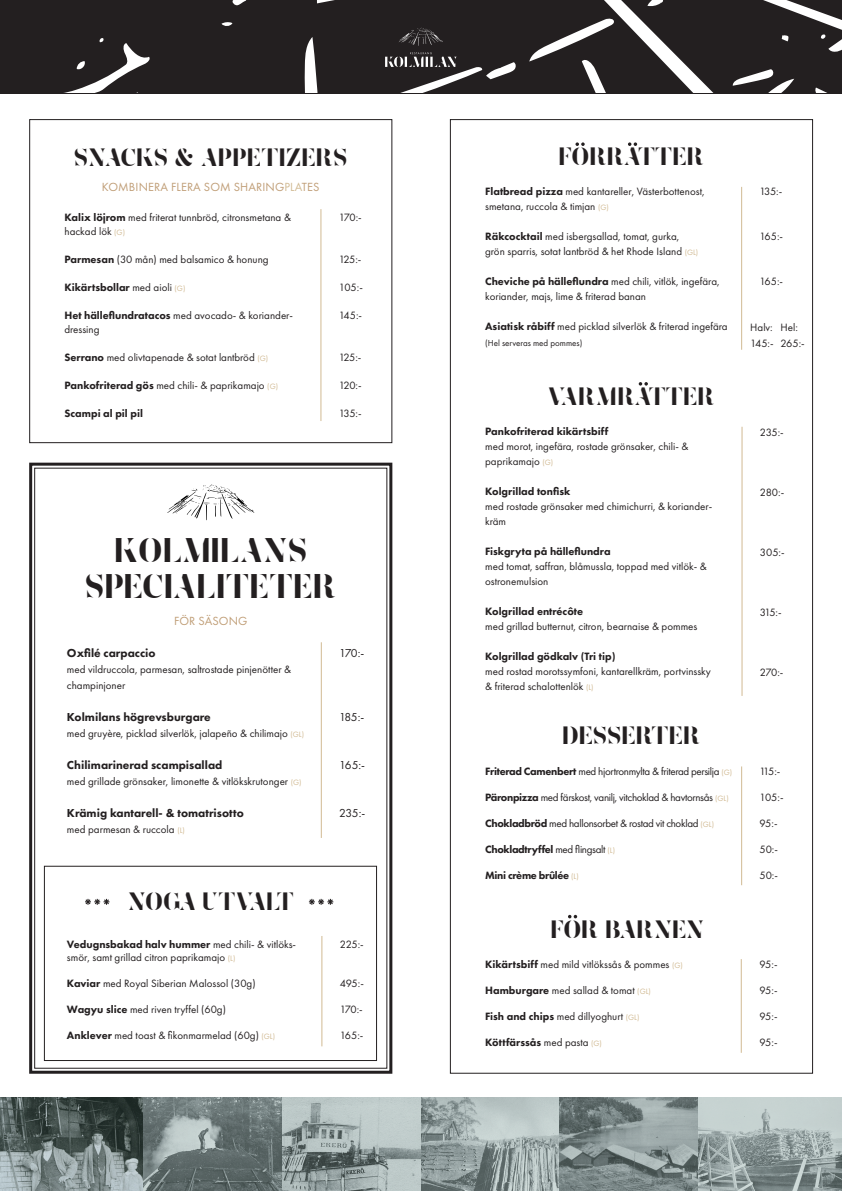
<style>
.page{position:relative;width:842px;height:1191px;background:#fff}
.page>*{position:absolute;margin:0;border:0;box-sizing:border-box;transform-origin:0 0}
.t1{font:30px "Zefani Stencil";color:#231f20}
.t2{font:22px "Zefani Stencil";color:#231f20}
.t3{font:12.2px "Futura PT";letter-spacing:.01em;color:#c09e77}
.t4{font:800 12px "Futura PT";color:#231f20}
.t5{font:12px "Futura PT";letter-spacing:-.045em;color:#231f20}
.t6{font:11px/15px "Futura PT";color:#231f20}
.t7{font:800 11px "Futura PT";color:#231f20}
.t8{font:11px "Futura PT";letter-spacing:-.03em;color:#231f20}
.t9{font:800 11px "Futura PT";letter-spacing:-.03em;color:#231f20}
.t10{font:9px "Futura PT";color:#231f20}
.s1{color:#d1ba93}
.s2{font-weight:800}
.s3{font-size:8px;color:#d1ba93}
.s4{font-weight:400}
.s5{font-weight:400;font-size:8px;color:#d1ba93}
</style>
<div class="page">
<svg style="left:29px;top:462px;width:364px;height:612px"></svg>
<div style="left:44px;top:865px;width:333px;height:196px;border:1px solid #231f20"></div>
<svg style="left:0;top:1097px;width:842px;height:94px;background:#889594"></svg>
<svg style="left:0;top:0;width:842px;height:93px;background:#343031"></svg>
<div style="left:29px;top:119px;width:363px;height:324px;border:1px solid #231f20"></div>
<hr style="left:321px;top:209px;width:1px;height:212px;background:#d1ba93">
<hr style="left:321px;top:642px;width:1px;height:196px;background:#d1ba93">
<hr style="left:741px;top:187px;width:1px;height:163px;background:#d1ba93">
<hr style="left:742px;top:427px;width:1px;height:269px;background:#d1ba93">
<hr style="left:741px;top:766px;width:1px;height:119px;background:#d1ba93">
<svg style="left:399px;top:28px;width:44px;height:18px"></svg>
<svg style="left:385px;top:52px;width:72px;height:15px"></svg>
<svg style="left:575px;top:142px;width:10px;height:4px"></svg>
<svg style="left:628px;top:142px;width:9px;height:4px"></svg>
<svg style="left:639px;top:382px;width:9px;height:3px"></svg>
<svg style="left:167px;top:485px;width:87px;height:35px"></svg>
<hr style="left:741px;top:959px;width:1px;height:93px;background:#d1ba93">
<svg style="left:568px;top:915px;width:9px;height:3px"></svg>
<hr style="left:322px;top:936px;width:1px;height:110px;background:#d1ba93">
<svg style="left:309px;top:899px;width:24px;height:5px"></svg>
<svg style="left:85px;top:899px;width:24px;height:5px"></svg>
<p class="t2" style="left:74px;top:147px;width:275px">SNACKS &amp; APPETIZERS</p>
<p class="t3" style="left:102px;top:179px;width:219px">KOMBINERA FLERA SOM SHARING<span class="s1">PLA</span>TES</p>
<p class="t6" style="left:339px;top:210px;width:24px">170:-</p>
<p class="t6" style="left:339px;top:252px;width:24px">125:-</p>
<p class="t6" style="left:339px;top:280px;width:26px">105:-</p>
<p class="t6" style="left:339px;top:308px;width:25px">145:-</p>
<p class="t6" style="left:339px;top:350px;width:24px">125:-</p>
<p class="t6" style="left:339px;top:378px;width:24px">120:-</p>
<p class="t6" style="left:339px;top:406px;width:24px">135:-</p>
<p class="t6" style="left:64px;top:210px;width:228px;line-height:14px"><span class="s2">Kalix löjrom</span> med friterat tunnbröd, citronsmetana &amp; hackad lök <span class="s3">(G)</span></p>
<p class="t6" style="left:64px;top:252px;width:206px"><span class="s2">Parmesan</span> (30 mån) med balsamico &amp; honung</p>
<p class="t7" style="left:64px;top:281px;width:122px">Kikärtsbollar <span class="s4">med aioli</span> <span class="s5">(G)</span></p>
<p class="t6" style="left:64px;top:308px;width:230px;line-height:14px"><span class="s2">Het hälleflundratacos</span> med avocado- &amp; koriander&shy;dressing</p>
<p class="t6" style="left:64px;top:350px;width:205px"><span class="s2">Serrano</span> med olivtapenade &amp; sotat lantbröd <span class="s3">(G)</span></p>
<p class="t6" style="left:64px;top:378px;width:215px"><span class="s2">Pankofriterad gös</span> med chili- &amp; paprikamajo <span class="s3">(G)</span></p>
<p class="t7" style="left:64px;top:407px;width:80px">Scampi al pil pil</p>
<p class="t1" style="left:114px;top:536px;width:195px">KOLMILANS</p>
<p class="t1" style="left:85px;top:572px;width:253px">SPECIALITETER</p>
<p class="t3" style="left:174px;top:613px;width:75px">FÖR SÄSONG</p>
<p class="t4" style="left:67px;top:645px;width:90px">Oxfilé carpaccio</p>
<p class="t6" style="left:67px;top:661px;width:226px;line-height:16px">med vildruccola, parmesan, saltrostade pinjenötter &amp; champinjoner</p>
<p class="t4" style="left:67px;top:709px;width:145px">Kolmilans högrevsburgare</p>
<p class="t6" style="left:67px;top:725px;width:239px">med gruyère, picklad silverlök, jalapeño &amp; chilimajo <span class="s3">(GL)</span></p>
<p class="t4" style="left:67px;top:757px;width:157px">Chilimarinerad scampisallad</p>
<p class="t6" style="left:67px;top:773px;width:236px">med grillade grönsaker, limonette &amp; vitlökskrutonger <span class="s3">(G)</span></p>
<p class="t4" style="left:67px;top:805px;width:178px">Krämig kantarell- &amp; tomatrisotto</p>
<p class="t6" style="left:67px;top:821px;width:119px">med parmesan &amp; ruccola <span class="s3">(L)</span></p>
<p class="t2" style="left:128px;top:891px;width:168px">NOGA UTVALT</p>
<p class="t6" style="left:67px;top:937px;width:231px;line-height:13px"><span class="s2">Vedugnsbakad halv hummer</span> med chili- &amp; vitlöks&shy;smör, samt grillad citron paprikamajo <span class="s3">(L)</span></p>
<p class="t6" style="left:67px;top:975px;width:190px"><span class="s2">Kaviar</span> med Royal Siberian Malossol (30g)</p>
<p class="t6" style="left:67px;top:1001px;width:160px"><span class="s2">Wagyu slice</span> med riven tryffel (60g)</p>
<p class="t6" style="left:67px;top:1027px;width:210px"><span class="s2">Anklever</span> med toast &amp; fikonmarmelad (60g) <span class="s3">(GL)</span></p>
<p class="t5" style="left:339px;top:646px;width:27px">170:-</p>
<p class="t5" style="left:339px;top:710px;width:27px">185:-</p>
<p class="t5" style="left:339px;top:758px;width:27px">165:-</p>
<p class="t5" style="left:339px;top:806px;width:28px">235:-</p>
<p class="t6" style="left:340px;top:936px;width:25px">225:-</p>
<p class="t6" style="left:340px;top:975px;width:26px">495:-</p>
<p class="t6" style="left:340px;top:1001px;width:24px">170:-</p>
<p class="t6" style="left:340px;top:1027px;width:25px">165:-</p>
<p class="t2" style="left:558px;top:146px;width:148px">FORRATTER</p>
<p class="t6" style="left:485px;top:184px;width:221px"><span class="s2">Flatbread pizza</span> med kantareller, Västerbottenost,</p>
<p class="t6" style="left:485px;top:199px;width:125px">smetana, ruccola &amp; timjan <span class="s3">(G)</span></p>
<p class="t6" style="left:485px;top:229px;width:196px"><span class="s2">Räkcocktail</span> med isbergsallad, tomat, gurka,</p>
<p class="t6" style="left:485px;top:244px;width:215px">grön sparris, sotat lantbröd &amp; het Rhode Island <span class="s3">(GL)</span></p>
<p class="t6" style="left:485px;top:274px;width:236px"><span class="s2">Cheviche på hälleflundra</span> med chili, vitlök, ingefära, koriander, majs, lime &amp; friterad banan</p>
<p class="t6" style="left:485px;top:319px;width:244px"><span class="s2">Asiatisk råbiff</span> med picklad silverlök &amp; friterad ingefära</p>
<p class="t10" style="left:485px;top:338px;width:99px">(Hel serveras med pommes)</p>
<p class="t2" style="left:548px;top:385px;width:169px">VARMRATTER</p>
<p class="t7" style="left:485px;top:424px;width:125px">Pankofriterad kikärtsbiff</p>
<p class="t6" style="left:485px;top:439px;width:205px">med morot, ingefära, rostade grönsaker, chili- &amp;</p>
<p class="t6" style="left:485px;top:454px;width:70px">paprikamajo <span class="s3">(G)</span></p>
<p class="t7" style="left:485px;top:484px;width:87px">Kolgrillad tonfisk</p>
<p class="t6" style="left:485px;top:499px;width:229px">med rostade grönsaker med chimichurri, &amp; koriander&shy;kräm</p>
<p class="t7" style="left:485px;top:544px;width:127px">Fiskgryta på hälleflundra</p>
<p class="t6" style="left:485px;top:559px;width:223px">med tomat, saffran, blåmussla, toppad med vitlök- &amp; ostronemulsion</p>
<p class="t7" style="left:485px;top:604px;width:99px">Kolgrillad entrécôte</p>
<p class="t6" style="left:485px;top:619px;width:214px">med grillad butternut, citron, bearnaise &amp; pommes</p>
<p class="t7" style="left:485px;top:649px;width:132px">Kolgrillad gödkalv (Tri tip)</p>
<p class="t6" style="left:485px;top:664px;width:227px">med rostad morotssymfoni, kantarellkräm, portvinssky &amp; friterad schalottenlök <span class="s3">(L)</span></p>
<p class="t2" style="left:562px;top:725px;width:140px">DESSERTER</p>
<p class="t8" style="left:485px;top:764px;width:249px"><span class="s2">Friterad Camenbert</span> med hjortronmylta &amp; friterad persilja <span class="s3">(G)</span></p>
<p class="t8" style="left:485px;top:790px;width:245px"><span class="s2">Päronpizza</span> med färskost, vanilj, vitchoklad &amp; havtornsås <span class="s3">(GL)</span></p>
<p class="t8" style="left:485px;top:816px;width:230px"><span class="s2">Chokladbröd</span> med hallonsorbet &amp; rostad vit choklad <span class="s3">(GL)</span></p>
<p class="t9" style="left:485px;top:842px;width:131px">Chokladtryffel <span class="s4">med flingsalt</span> <span class="s5">(L)</span></p>
<p class="t9" style="left:485px;top:868px;width:95px">Mini crème brûlée <span class="s5">(L)</span></p>
<p class="t2" style="left:550px;top:919px;width:156px">FOR BARNEN</p>
<p class="t6" style="left:485px;top:956px;width:199px"><span class="s2">Kikärtsbiff</span> med mild vitlökssås &amp; pommes <span class="s3">(G)</span></p>
<p class="t6" style="left:485px;top:982px;width:167px"><span class="s2">Hamburgare</span> med sallad &amp; tomat <span class="s3">(GL)</span></p>
<p class="t6" style="left:485px;top:1008px;width:156px"><span class="s2">Fish and chips</span> med dillyoghurt <span class="s3">(GL)</span></p>
<p class="t7" style="left:485px;top:1035px;width:118px">Köttfärssås <span class="s4">med pasta</span> <span class="s5">(G)</span></p>
<p class="t6" style="left:759px;top:184px;width:24px">135:-</p>
<p class="t6" style="left:759px;top:229px;width:25px">165:-</p>
<p class="t6" style="left:759px;top:274px;width:25px">165:-</p>
<p class="t6" style="left:750px;top:319px;width:24px">Halv:</p>
<p class="t6" style="left:750px;top:335px;width:25px">145:-</p>
<p class="t6" style="left:780px;top:319px;width:26px;line-height:16px">Hel:<br>265:-</p>
<p class="t6" style="left:760px;top:425px;width:25px">235:-</p>
<p class="t6" style="left:760px;top:485px;width:26px">280:-</p>
<p class="t6" style="left:760px;top:545px;width:26px">305:-</p>
<p class="t6" style="left:760px;top:605px;width:23px">315:-</p>
<p class="t6" style="left:760px;top:665px;width:25px">270:-</p>
<p class="t6" style="left:759px;top:763px;width:22px">115:-</p>
<p class="t6" style="left:759px;top:789px;width:26px">105:-</p>
<p class="t6" style="left:759px;top:815px;width:20px">95:-</p>
<p class="t6" style="left:759px;top:841px;width:20px">50:-</p>
<p class="t6" style="left:759px;top:867px;width:20px">50:-</p>
<p class="t6" style="left:759px;top:956px;width:20px">95:-</p>
<p class="t6" style="left:759px;top:982px;width:20px">95:-</p>
<p class="t6" style="left:759px;top:1008px;width:20px">95:-</p>
<p class="t6" style="left:759px;top:1034px;width:20px">95:-</p>
</div>
